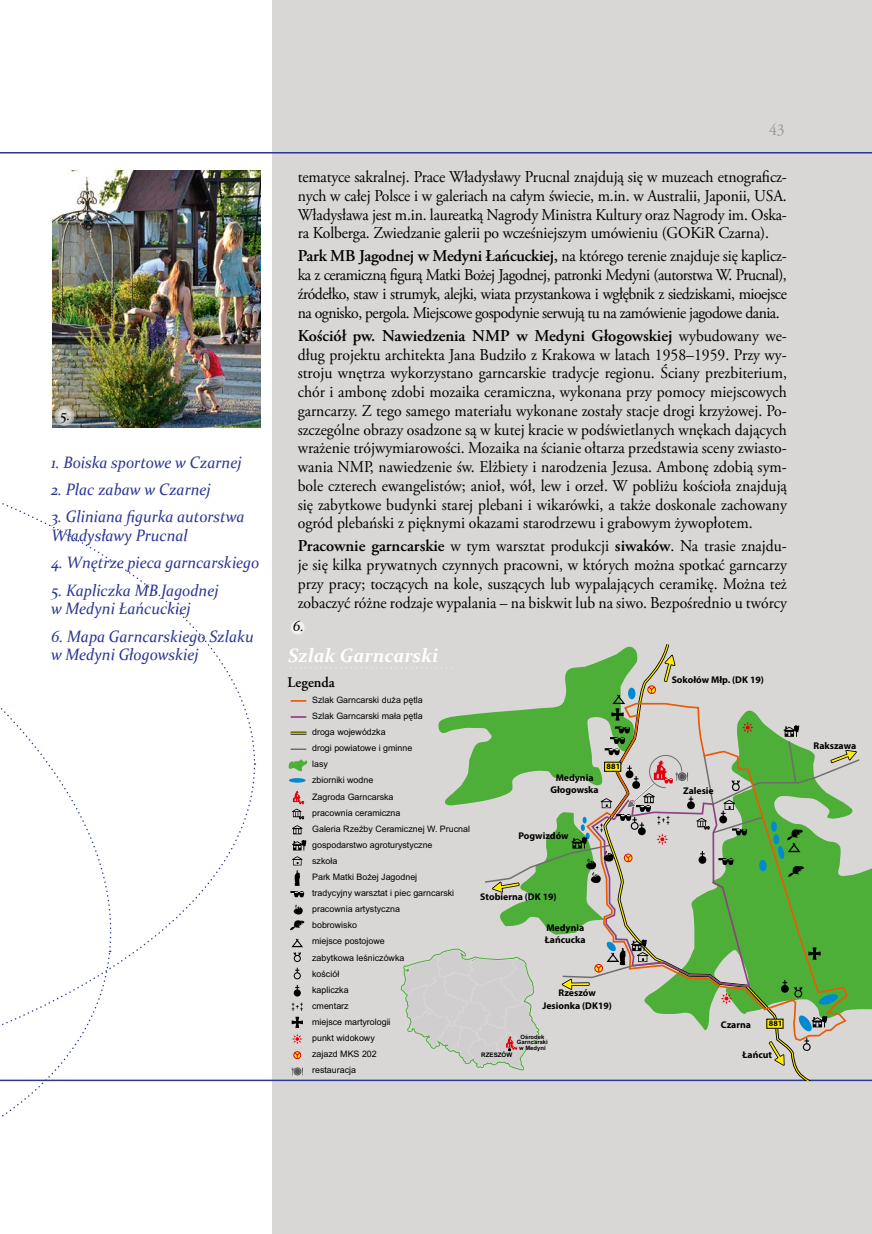
<style>
.page{position:relative;width:872px;height:1234px;background:#fff}
.page>*{position:absolute;margin:0;border:0;box-sizing:border-box;transform-origin:0 0}
.t1{font:italic 700 19.5px "Constantia";color:#fff;scale:.96 1}
.t2{font:16.5px/18.8px "Adobe Garamond Pro";letter-spacing:-.01em;color:#000;text-align:justify;scale:.95 1}
.t3{font:italic 16.5px/18.8px "Constantia";color:#2c3792;scale:.95 1}
.t4{font:16.5px "Adobe Garamond Pro";color:#989898;scale:.95 1}
.t5{font:italic 15px "Constantia";color:#000;scale:.95 1}
.t6{font:600 14.85px "Adobe Garamond Pro";color:#000;scale:.96 1}
.t7{font:700 9.75px/12.1px "Myriad Pro";color:#000;text-align:center}
.t8{font:8.85px/16px "Arial";color:#000}
.t9{font:700 8.1px "Myriad Pro";color:#000}
.t10{font:700 6.15px "Arial";color:#000}
.t11{font:700 5.85px/5.6px "Arial";color:#000;text-align:center}
.s1{font-weight:600}
</style>
<div class="page">
<div style="left:272px;top:0;width:600px;height:1233px;background:#d8d7d6"></div>
<svg style="left:111px;top:768px;width:145px;height:314px"></svg>
<svg style="left:0;top:427px;width:126px;height:521px"></svg>
<svg style="left:0;top:950px;width:111px;height:167px"></svg>
<hr style="left:0;top:152px;width:872px;height:1px;background:#2c3792">
<hr style="left:0;top:1079px;width:872px;height:1px;background:#2c3792">
<div style="left:861px;top:868px;width:11px;height:142px;background:#4dae38"></div>
<svg style="left:288px;top:645px;width:573px;height:435px"></svg>
<img style="left:52px;top:170px;width:208px;height:257px">
<svg style="left:56px;top:407px;width:17px;height:17px"></svg>
<div style="left:55px;top:406px;width:19px;height:19px;border:1px solid #d8d7d6;border-radius:50%"></div>
<div style="left:56px;top:407px;width:17px;height:17px;border:1px solid #d8d7d6;border-radius:50%"></div>
<div style="left:57px;top:408px;width:15px;height:15px;border:1px solid #d8d7d6;border-radius:50%"></div>
<svg style="left:289px;top:619px;width:17px;height:16px"></svg>
<div style="left:288px;top:618px;width:19px;height:19px;border:1px solid #d8d7d6;border-radius:50%"></div>
<div style="left:289px;top:618px;width:17px;height:18px;border:1px solid #d8d7d6;border-radius:50%"></div>
<div style="left:290px;top:620px;width:15px;height:15px;border:1px solid #d8d7d6;border-radius:50%"></div>
<p class="t5" style="left:60px;top:404px;width:12px">5.</p>
<p class="t3" style="left:51px;top:452px;width:202px">1. Boiska sportowe w Czarnej</p>
<p class="t3" style="left:51px;top:479px;width:169px">2. Plac zabaw w Czarnej</p>
<p class="t3" style="left:51px;top:506px;width:205px">3. Gliniana figurka autorstwa<br>Władysławy Prucnal</p>
<p class="t3" style="left:51px;top:552px;width:221px">4. Wnętrze pieca garncarskiego</p>
<p class="t3" style="left:51px;top:579px;width:178px">5. Kapliczka MB Jagodnej w Medyni Łańcuckiej</p>
<p class="t3" style="left:51px;top:625px;width:215px">6. Mapa Garncarskiego Szlaku w Medyni Głogowskiej</p>
<p class="t4" style="left:769px;top:120px;width:18px">43</p>
<p class="t2" style="left:298px;top:168px;width:516px">tematyce sakralnej. Prace Władysławy Prucnal znajdują się w muzeach etnograficz&shy;nych w całej Polsce i w galeriach na całym świecie, m.in. w Australii, Japonii, USA.<br>Władysława jest m.in. laureatką Nagrody Ministra Kultury oraz Nagrody im. Oska&shy;ra Kolberga. Zwiedzanie galerii po wcześniejszym umówieniu (GOKiR Czarna).</p>
<p class="t2" style="left:298px;top:247px;width:516px"><span class="s1">Park MB Jagodnej w Medyni Łańcuckiej,</span> na którego terenie znajduje się kaplicz&shy;ka z ceramiczną figurą Matki Bożej Jagodnej, patronki Medyni (autorstwa W. Prucnal), źródełko, staw i strumyk, alejki, wiata przystankowa i wgłębnik z siedziskami, mioejsce na ognisko, pergola. Miejscowe gospodynie serwują tu na zamówienie jagodowe dania.</p>
<p class="t2" style="left:298px;top:327px;width:516px"><span class="s1">Kościół pw. Nawiedzenia NMP w Medyni Głogowskiej</span> wybudowany we&shy;dług projektu architekta Jana Budziło z Krakowa w latach 1958–1959. Przy wy&shy;stroju wnętrza wykorzystano garncarskie tradycje regionu. Ściany prezbiterium, chór i ambonę zdobi mozaika ceramiczna, wykonana przy pomocy miejscowych garncarzy. Z tego samego materiału wykonane zostały stacje drogi krzyżowej. Po&shy;szczególne obrazy osadzone są w kutej kracie w podświetlanych wnękach dających wrażenie trójwymiarowości. Mozaika na ścianie ołtarza przedstawia sceny zwiasto&shy;wania NMP, nawiedzenie św. Elżbiety i narodzenia Jezusa. Ambonę zdobią sym&shy;bole czterech ewangelistów; anioł, wół, lew i orzeł. W pobliżu kościoła znajdują się zabytkowe budynki starej plebani i wikarówki, a także doskonale zachowany ogród plebański z pięknymi okazami starodrzewu i grabowym żywopłotem.</p>
<p class="t2" style="left:298px;top:537px;width:516px"><span class="s1">Pracownie garncarskie</span> w tym warsztat produkcji <span class="s1">siwaków</span>. Na trasie znajdu&shy;je się kilka prywatnych czynnych pracowni, w których można spotkać garncarzy przy pracy; toczących na kole, suszących lub wypalających ceramikę. Można też zobaczyć różne rodzaje wypalania – na biskwit lub na siwo. Bezpośrednio u twórcy</p>
<p class="t5" style="left:293px;top:616px;width:13px">6.</p>
<p class="t1" style="left:288px;top:641px;width:158px">Szlak Garncarski</p>
<p class="t6" style="left:287px;top:673px;width:51px">Legenda</p>
<p class="t8" style="left:312px;top:691px;width:159px">Szlak Garncarski duża pętla<br>Szlak Garncarski mała pętla<br>droga wojewódzka<br>drogi powiatowe i gminne<br>lasy<br>zbiorniki wodne<br>Zagroda Garncarska<br>pracownia ceramiczna<br>Galeria Rzeźby Ceramicznej W. Prucnal gospodarstwo agroturystyczne<br>szkoła<br>Park Matki Bożej Jagodnej<br>tradycyjny warsztat i piec garncarski pracownia artystyczna<br>bobrowisko<br>miejsce postojowe<br>zabytkowa leśniczówka<br>kościół<br>kapliczka<br>cmentarz<br>miejsce martyrologii<br>punkt widokowy<br>zajazd MKS 202<br>restauracja</p>
<p class="t7" style="left:550px;top:771px;width:50px">Medynia<br>Głogowska</p>
<p class="t7" style="left:518px;top:828px;width:52px">Pogwizdów</p>
<p class="t9" style="left:606px;top:761px;width:15px">881</p>
<p class="t7" style="left:480px;top:890px;width:78px">Stobierna (DK 19)</p>
<p class="t7" style="left:545px;top:920px;width:42px;text-align:left">Medynia<br>Łańcucka</p>
<p class="t7" style="left:542px;top:986px;width:71px">Rzeszów<br>Jesionka (DK19)</p>
<p class="t11" style="left:517px;top:1033px;width:32px">Ośrodek<br>Garncarski w Medyni</p>
<p class="t10" style="left:481px;top:1050px;width:32px">RZESZÓW</p>
<p class="t7" style="left:671px;top:673px;width:94px">Sokołów Młp. (DK 19)</p>
<p class="t7" style="left:683px;top:784px;width:32px">Zalesie</p>
<p class="t9" style="left:769px;top:1018px;width:15px">881</p>
<p class="t7" style="left:721px;top:1018px;width:32px">Czarna</p>
<p class="t7" style="left:742px;top:1048px;width:31px">Łańcut</p>
<p class="t7" style="left:813px;top:738px;width:44px">Rakszawa</p>
</div>
